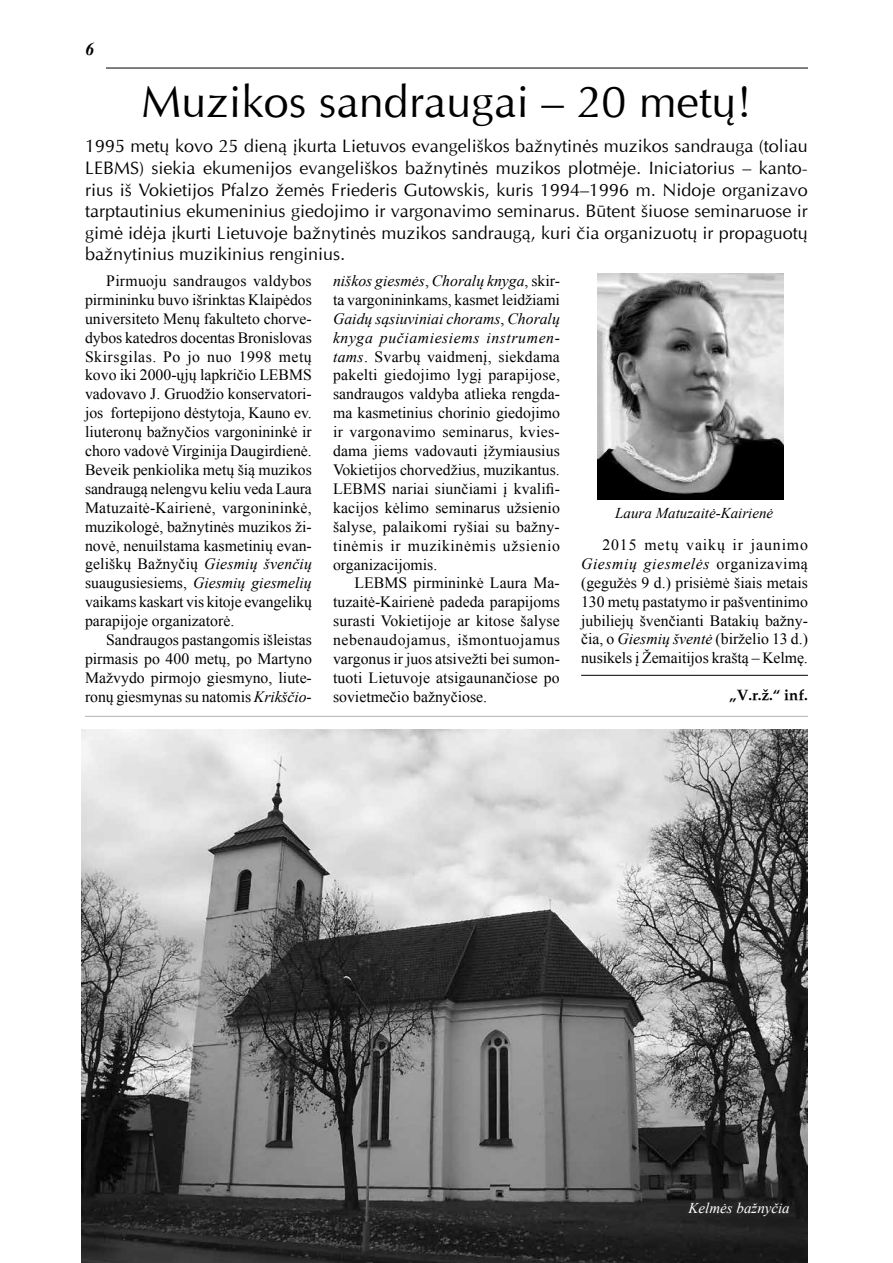
<style>
.page{position:relative;width:893px;height:1263px;background:#fff}
.page>*{position:absolute;margin:0;border:0;box-sizing:border-box;transform-origin:0 0}
.t1{font:45px "Optima LT";color:#000}
.t2{font:18px/21.6px "Optima LT";color:#000;text-align:justify}
.t3{font:italic 700 18px "Times New Roman";color:#000}
.t4{font:15.75px/18.9px "Times New Roman";color:#000;text-align:justify}
.t5{font:italic 15px "Times New Roman";color:#000}
.t6{font:italic 15px "Times New Roman";color:#fff}
.t7{font:700 15px "Palatino LT";color:#000}
.s1{font-style:italic}
</style>
<div class="page">
<hr style="left:85px;top:68px;width:723px;height:1px;background:#000">
<img style="left:598px;top:274px;width:185px;height:226px">
<hr style="left:581px;top:675px;width:227px;height:1px;background:#000">
<hr style="left:85px;top:716px;width:723px;height:1px;background:#b1b4b6">
<img style="left:81px;top:729px;width:727px;height:534px">
<div style="left:81px;top:64px;width:24px;height:7px;background:#fff"></div>
<p class="t3" style="left:85px;top:36px;width:10px">6</p>
<h1 class="t1" style="left:141px;top:72px;width:612px">Muzikos sandraugai – 20 metų!</h1>
<p class="t2" style="left:85px;top:135px;width:724px">1995 metų kovo 25 dieną įkurta Lietuvos evangeliškos bažnytinės muzikos sandrauga (toliau LEBMS) siekia ekumenijos evangeliškos bažnytinės muzikos plotmėje. Iniciatorius – kanto&shy;rius iš Vokietijos Pfalzo žemės Friederis Gutowskis, kuris 1994–1996 m. Nidoje organizavo tarptautinius ekumeninius giedojimo ir vargonavimo seminarus. Būtent šiuose seminaruose ir gimė idėja įkurti Lietuvoje bažnytinės muzikos sandraugą, kuri čia organizuotų ir propaguotų bažnytinius muzikinius renginius.</p>
<p class="t4" style="left:333px;top:271px;width:228px"><span class="s1">niškos giesmės</span>, <span class="s1">Choralų knyga</span>, skir&shy;ta vargonininkams, kasmet leidžiami <span class="s1">Gaidų sąsiuviniai chorams</span>, <span class="s1">Choralų knyga pučiamiesiems instrumen&shy;tams</span>. Svarbų vaidmenį, siekdama pakelti giedojimo lygį parapijose, sandraugos valdyba atlieka rengda&shy;ma kasmetinius chorinio giedojimo ir vargonavimo seminarus, kvies&shy;dama jiems vadovauti įžymiausius Vokietijos chorvedžius, muzikantus.<br>LEBMS nariai siunčiami į kvalifi&shy;kacijos kėlimo seminarus užsienio šalyse, palaikomi ryšiai su bažny&shy;tinėmis ir muzikinėmis užsienio organizacijomis.</p>
<p class="t4" style="left:333px;top:573px;width:228px;text-indent:21px">LEBMS pirmininkė Laura Ma&shy;tuzaitė-Kairienė padeda parapijoms surasti Vokietijoje ar kitose šalyse nebenaudojamus, išmontuojamus vargonus ir juos atsivežti bei sumon&shy;tuoti Lietuvoje atsigaunančiose po sovietmečio bažnyčiose.</p>
<p class="t4" style="left:85px;top:271px;width:228px;text-indent:21px">Pirmuoju sandraugos valdybos pirmininku buvo išrinktas Klaipėdos universiteto Menų fakulteto chorve&shy;dybos katedros docentas Bronislovas Skirsgilas. Po jo nuo 1998 metų kovo iki 2000-ųjų lapkričio LEBMS vadovavo J. Gruodžio konservatori&shy;jos fortepijono dėstytoja, Kauno ev. liuteronų bažnyčios vargonininkė ir choro vadovė Virginija Daugirdienė.<br>Beveik penkiolika metų šią muzikos sandraugą nelengvu keliu veda Laura Matuzaitė-Kairienė, vargonininkė, muzikologė, bažnytinės muzikos ži&shy;novė, nenuilstama kasmetinių evan&shy;geliškų Bažnyčių <span class="s1">Giesmių švenčių </span>suaugusiesiems, <span class="s1">Giesmių giesmelių </span>vaikams kaskart vis kitoje evangelikų parapijoje organizatorė.</p>
<p class="t4" style="left:85px;top:630px;width:228px;text-indent:21px">Sandraugos pastangomis išleistas pirmasis po 400 metų, po Martyno Mažvydo pirmojo giesmyno, liute&shy;ronų giesmynas su natomis <span class="s1">Krikščio-</span></p>
<p class="t5" style="left:615px;top:502px;width:159px">Laura Matuzaitė-Kairienė</p>
<p class="t4" style="left:581px;top:535px;width:228px;text-indent:21px">2015 metų vaikų ir jaunimo <span class="s1">Giesmių giesmelės</span> organizavimą (gegužės 9 d.) prisiėmė šiais metais 130 metų pastatymo ir pašventinimo jubiliejų švenčianti Batakių bažny&shy;čia, o <span class="s1">Giesmių šventė</span> (birželio 13 d.) nusikels į Žemaitijos kraštą – Kelmę.</p>
<p class="t7" style="left:729px;top:685px;width:80px">„V.r.ž.“ inf.</p>
<p class="t6" style="left:689px;top:1197px;width:103px">Kelmės bažnyčia</p>
</div>
